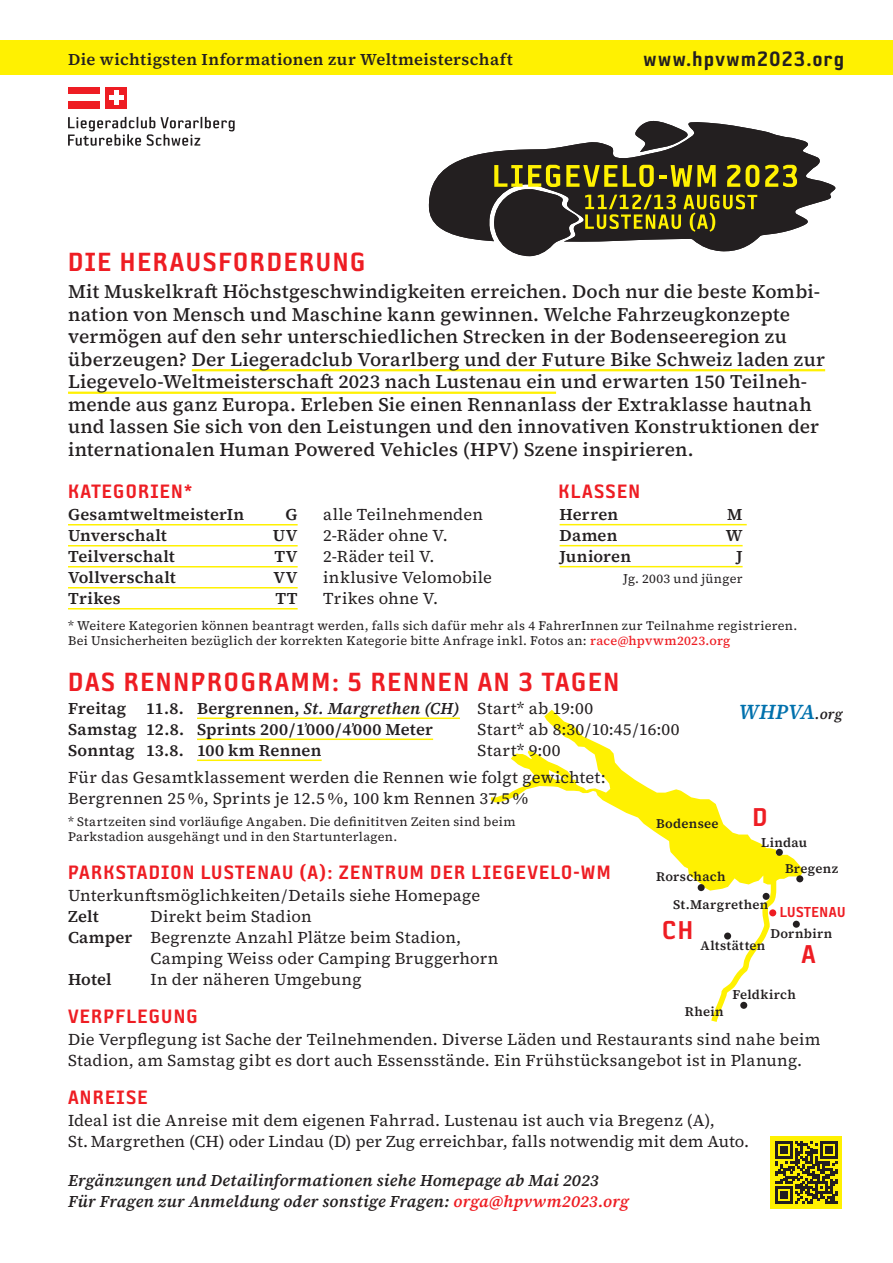
<style>
.page{position:relative;width:893px;height:1263px;background:#fff}
.page>*{position:absolute;margin:0;border:0;box-sizing:border-box;transform-origin:0 0}
.t1{font:28.5px "Sophisto OT D Gauge";letter-spacing:.06em;color:#ee1d23}
.t2{font:27.9px "Sophisto OT D Gauge";color:#ee1d23}
.t3{font:22.5px "Sophisto OT D Gauge";letter-spacing:.045em;color:#231f20}
.t4{font:italic 600 21.3px "Source Serif 4";color:#0071ad}
.t5{font:21px "Sophisto OT D Gauge";letter-spacing:.06em;color:#ee1d23}
.t6{font:500 19.2px/22.5px "Source Serif 4";letter-spacing:.005em;color:#231f20}
.t7{font:16.5px/21px "Source Serif 4";letter-spacing:.01em;color:#231f20}
.t8{font:600 16.5px/21px "Source Serif 4";letter-spacing:.015em;color:#231f20}
.t9{font:italic 600 16.5px/21px "Source Serif 4";letter-spacing:.015em;color:#231f20}
.t10{font:15.6px "Sophisto OT D Gauge";letter-spacing:.025em;color:#ee1d23}
.t11{font:600 13.05px "Source Serif 4";letter-spacing:.025em;color:#231f20}
.t12{font:12.75px/15px "Source Serif 4";letter-spacing:.02em;color:#231f20}
.s1{font-weight:500;color:#ee1d23}
.s2{font-style:italic}
.s3{font-weight:400}
.s4{font-size:14.55px;color:#231f20}
.s5{font-weight:600}
.s6{color:#ee1d23}
</style>
<div class="page">
<div style="left:0;top:41px;width:893px;height:34px;background:#fff101"></div>
<svg style="left:491px;top:710px;width:312px;height:180px"></svg>
<svg style="left:708px;top:870px;width:71px;height:152px"></svg>
<div style="left:769px;top:909px;width:7px;height:7px;background:#ee1d23;border-radius:50%"></div>
<div style="left:740px;top:1002px;width:7px;height:7px;background:#231f20;border-radius:50%"></div>
<div style="left:796px;top:875px;width:7px;height:7px;background:#231f20;border-radius:50%"></div>
<div style="left:776px;top:849px;width:7px;height:7px;background:#231f20;border-radius:50%"></div>
<div style="left:698px;top:884px;width:7px;height:7px;background:#231f20;border-radius:50%"></div>
<div style="left:793px;top:921px;width:7px;height:7px;background:#231f20;border-radius:50%"></div>
<div style="left:724px;top:932px;width:7px;height:7px;background:#231f20;border-radius:50%"></div>
<div style="left:763px;top:893px;width:7px;height:7px;background:#231f20;border-radius:50%"></div>
<svg style="left:429px;top:122px;width:406px;height:120px;fill:#231f20"></svg>
<svg style="left:635px;top:120px;width:53px;height:32px"></svg>
<svg style="left:493px;top:165px;width:266px;height:91px;background:#68633b"></svg>
<svg style="left:765px;top:165px;width:32px;height:22px"></svg>
<div style="left:106px;top:87px;width:21px;height:21px;background:#ee1d23"></div>
<div style="left:109px;top:95px;width:14px;height:5px;background:#fff"></div>
<hr style="left:114px;top:91px;width:4px;height:14px;background:#fff">
<div style="left:68px;top:87px;width:32px;height:7px;background:#ee1d23"></div>
<div style="left:68px;top:101px;width:32px;height:7px;background:#ee1d23"></div>
<svg style="left:68px;top:117px;width:167px;height:29px"></svg>
<hr style="left:192px;top:369px;width:633px;height:2px;background:#fff101">
<hr style="left:68px;top:392px;width:488px;height:2px;background:#fff101">
<hr style="left:68px;top:524px;width:230px;height:1px;background:#fff101">
<hr style="left:68px;top:545px;width:230px;height:1px;background:#fff101">
<hr style="left:68px;top:566px;width:230px;height:1px;background:#fff101">
<hr style="left:68px;top:587px;width:230px;height:1px;background:#fff101">
<hr style="left:68px;top:608px;width:230px;height:1px;background:#fff101">
<hr style="left:197px;top:717px;width:263px;height:2px;background:#fff101">
<hr style="left:197px;top:738px;width:236px;height:2px;background:#fff101">
<hr style="left:197px;top:759px;width:125px;height:2px;background:#fff101">
<hr style="left:560px;top:524px;width:187px;height:1px;background:#fff101">
<hr style="left:560px;top:545px;width:183px;height:1px;background:#fff101">
<hr style="left:560px;top:566px;width:183px;height:1px;background:#fff101">
<div style="left:771px;top:1136px;width:71px;height:73px;background:#fff101"></div>
<svg style="left:775px;top:1141px;width:63px;height:62px"></svg>
<p class="t8" style="left:68px;top:49px;width:446px">Die wichtigsten Informationen zur Weltmeisterschaft</p>
<h3 class="t3" style="left:644px;top:46px;width:202px">www.hpvwm2023.org</h3>
<h1 class="t1" style="left:68px;top:245px;width:299px">DIE HERAUSFORDERUNG</h1>
<p class="t6" style="left:68px;top:280px;width:759px">Mit Muskelkraft Höchstgeschwindigkeiten erreichen. Doch nur die beste Kombi&shy;nation von Mensch und Maschine kann gewinnen. Welche Fahrzeugkonzepte vermögen auf den sehr unterschiedlichen Strecken in der Bodenseeregion zu überzeugen? Der Liegeradclub Vorarlberg und der Future Bike Schweiz laden zur Liegevelo-Weltmeisterschaft 2023 nach Lustenau ein und erwarten 150 Teilneh&shy;mende aus ganz Europa. Erleben Sie einen Rennanlass der Extraklasse hautnah und lassen Sie sich von den Leistungen und den innovativen Konstruktionen der internationalen Human Powered Vehicles (HPV) Szene inspirieren.</p>
<p class="t5" style="left:68px;top:479px;width:126px">KATEGORIEN*</p>
<p class="t5" style="left:559px;top:479px;width:83px">KLASSEN</p>
<p class="t8" style="left:68px;top:504px;width:178px">GesamtweltmeisterIn</p>
<p class="t8" style="left:286px;top:504px;width:13px">G</p>
<p class="t7" style="left:323px;top:504px;width:161px">alle Teilnehmenden</p>
<p class="t8" style="left:68px;top:525px;width:100px">Unverschalt</p>
<p class="t8" style="left:273px;top:525px;width:26px">UV</p>
<p class="t7" style="left:323px;top:525px;width:126px">2-Räder ohne V.</p>
<p class="t8" style="left:68px;top:546px;width:109px">Teilverschalt</p>
<p class="t8" style="left:274px;top:546px;width:25px">TV</p>
<p class="t7" style="left:323px;top:546px;width:113px">2-Räder teil V.</p>
<p class="t8" style="left:68px;top:567px;width:109px">Vollverschalt</p>
<p class="t8" style="left:273px;top:567px;width:26px">VV</p>
<p class="t7" style="left:323px;top:567px;width:170px">inklusive Velomobile</p>
<p class="t8" style="left:68px;top:588px;width:54px">Trikes</p>
<p class="t8" style="left:275px;top:588px;width:24px">TT</p>
<p class="t7" style="left:323px;top:588px;width:116px">Trikes ohne V.</p>
<p class="t12" style="left:68px;top:618px;width:731px">* Weitere Kategorien können beantragt werden, falls sich dafür mehr als 4 FahrerInnen zur Teilnahme registrieren.<br>Bei Unsicherheiten bezüglich der korrekten Kategorie bitte Anfrage inkl. Fotos an: <span class="s1">race@hpvwm2023.org</span></p>
<h1 class="t1" style="left:68px;top:666px;width:553px">DAS RENNPROGRAMM: 5 RENNEN AN 3 TAGEN</h1>
<p class="t8" style="left:68px;top:698px;width:526px">Freitag 11.8. Bergrennen, <span class="s2">St. Margrethen (CH)</span> <span class="s3">Start* ab 19:00<br></span>Samstag 12.8. Sprints 200/1̛000/4̛000 Meter</p>
<p class="t8" style="left:560px;top:504px;width:60px">Herren</p>
<p class="t8" style="left:727px;top:504px;width:17px">M</p>
<p class="t8" style="left:560px;top:525px;width:59px">Damen</p>
<p class="t8" style="left:726px;top:525px;width:18px">W</p>
<p class="t8" style="left:560px;top:546px;width:73px">Junioren</p>
<p class="t8" style="left:736px;top:546px;width:8px">J</p>
<p class="t12" style="left:623px;top:571px;width:121px">Jg. 2003 und jünger</p>
<p class="t4" style="left:739px;top:697px;width:106px">WHPVA<span class="s4">.org</span></p>
<p class="t7" style="left:478px;top:719px;width:203px">Start* ab 8:30/10:45/16:00</p>
<p class="t7" style="left:68px;top:737px;width:539px;line-height:27px;text-indent:409px">Start* 9:00<br>Für das Gesamtklassement werden die Rennen wie folgt gewichtet:</p>
<p class="t7" style="left:68px;top:788px;width:462px">Bergrennen 25 %, Sprints je 12.5 %, 100 km Rennen 37.5 %</p>
<p class="t12" style="left:68px;top:814px;width:449px">* Startzeiten sind vorläufige Angaben. Die definititven Zeiten sind beim<br>Parkstadion ausgehängt und in den Startunterlagen.</p>
<p class="t5" style="left:68px;top:860px;width:544px">PARKSTADION LUSTENAU (A): ZENTRUM DER LIEGEVELO-WM</p>
<p class="t7" style="left:68px;top:885px;width:414px">Unterkunftsmöglichkeiten/Details siehe Homepage</p>
<p class="t8" style="left:68px;top:906px;width:32px">Zelt</p>
<p class="t7" style="left:151px;top:906px;width:163px">Direkt beim Stadion</p>
<p class="t7" style="left:68px;top:927px;width:395px"><span class="s5">Camper</span> Begrenzte Anzahl Plätze beim Stadion,</p>
<p class="t7" style="left:151px;top:948px;width:349px">Camping Weiss oder Camping Bruggerhorn</p>
<p class="t8" style="left:68px;top:969px;width:45px">Hotel</p>
<p class="t7" style="left:151px;top:969px;width:212px">In der näheren Umgebung</p>
<p class="t5" style="left:68px;top:1004px;width:131px">VERPFLEGUNG</p>
<p class="t7" style="left:68px;top:1029px;width:754px">Die Verpflegung ist Sache der Teilnehmenden. Diverse Läden und Restaurants sind nahe beim<br>Stadion, am Samstag gibt es dort auch Essensstände. Ein Frühstücksangebot ist in Planung.</p>
<p class="t5" style="left:68px;top:1085px;width:81px">ANREISE</p>
<p class="t7" style="left:68px;top:1110px;width:682px">Ideal ist die Anreise mit dem eigenen Fahrrad. Lustenau ist auch via Bregenz (A),<br>St. Margrethen (CH) oder Lindau (D) per Zug erreichbar, falls notwendig mit dem Auto.</p>
<p class="t9" style="left:68px;top:1170px;width:563px">Ergänzungen und Detailinformationen siehe Homepage ab Mai 2023<br>Für Fragen zur Anmeldung oder sonstige Fragen: <span class="s6">orga@hpvwm2023.org</span></p>
<p class="t8" style="left:68px;top:740px;width:255px">Sonntag 13.8. 100 km Rennen</p>
<h2 class="t2" style="left:752px;top:800px;width:16px">D</h2>
<p class="t11" style="left:656px;top:815px;width:64px">Bodensee</p>
<p class="t11" style="left:761px;top:834px;width:48px">Lindau</p>
<p class="t11" style="left:785px;top:860px;width:55px">Bregenz</p>
<p class="t11" style="left:656px;top:867px;width:71px">Rorschach</p>
<p class="t11" style="left:673px;top:896px;width:97px">St.Margrethen</p>
<p class="t10" style="left:780px;top:903px;width:67px">LUSTENAU</p>
<h2 class="t2" style="left:662px;top:914px;width:32px">C H</h2>
<p class="t11" style="left:770px;top:924px;width:64px">Dornbirn</p>
<p class="t11" style="left:700px;top:937px;width:66px">Altstätten</p>
<h2 class="t2" style="left:801px;top:938px;width:16px">A</h2>
<p class="t11" style="left:732px;top:986px;width:65px">Feldkirch</p>
<p class="t11" style="left:685px;top:1003px;width:40px">Rhein</p>
</div>
